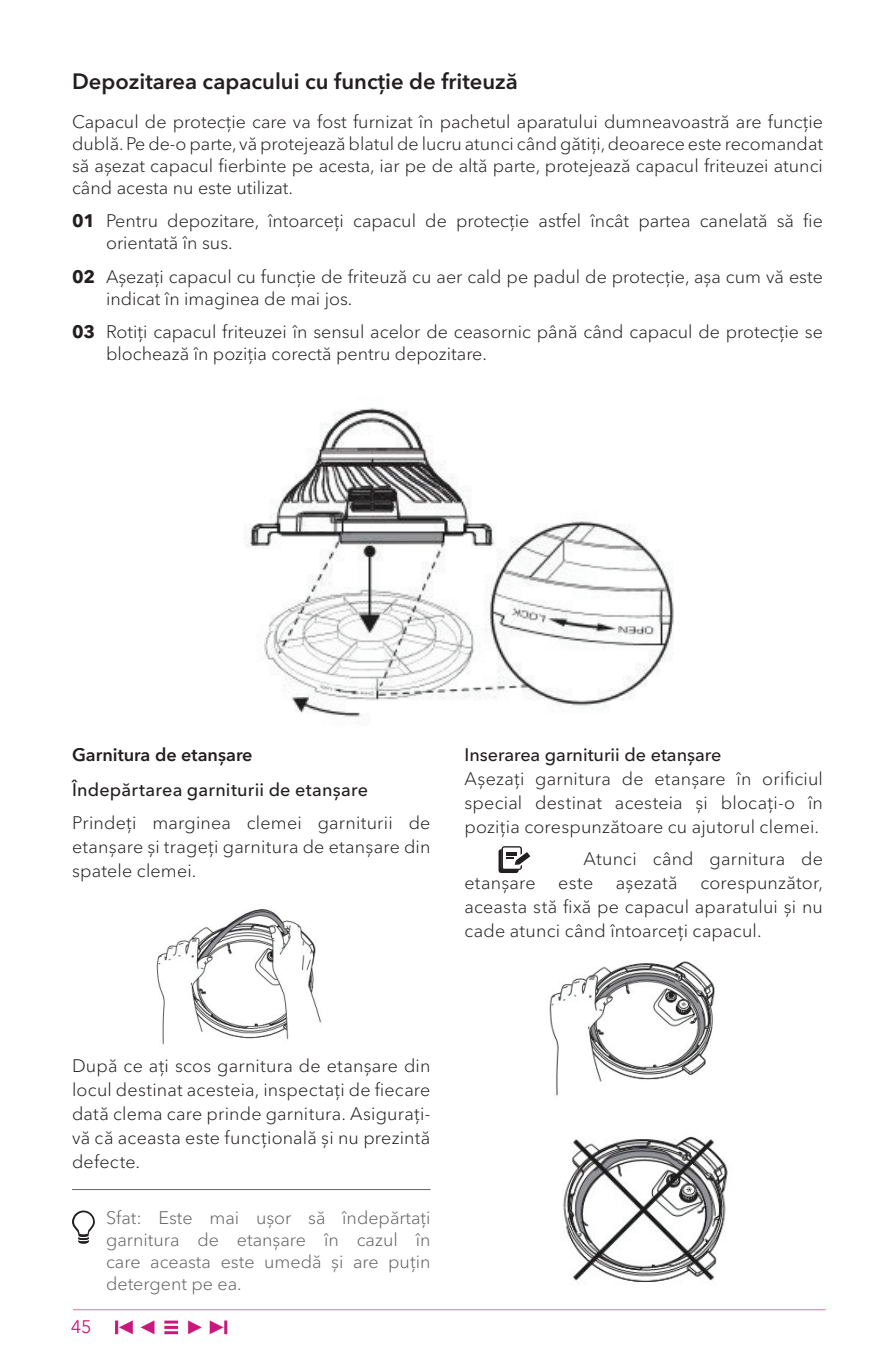
<style>
.page{position:relative;width:895px;height:1365px;background:#fff}
.page>*{position:absolute;margin:0;border:0;box-sizing:border-box;transform-origin:0 0}
.t1{font:600 22px "Avenir Next LT Pro";color:#231f20}
.t2{font:300 18px/24px "Avenir Next LT Pro";color:#231f20;text-align:justify}
.t3{font:300 18px/22px "Avenir Next LT Pro";color:#636366;text-align:justify}
.t4{font:500 18px "Avenir Next LT Pro";letter-spacing:.01em;color:#231f20}
.t5{font:600 18px "Avenir Next LT Pro";color:#231f20}
.t6{font:18px "Avenir Next LT Pro";color:#c6197b}
.s1{font-weight:700}
</style>
<div class="page">
<img style="left:72px;top:1309px;width:754px;height:26px">
<img style="left:244px;top:407px;width:430px;height:310px">
<hr style="left:72px;top:1188px;width:358px;height:1px;background:#636366">
<svg style="left:72px;top:1210px;width:23px;height:33px"></svg>
<div style="left:498px;top:849px;width:20px;height:23px;background:#231f20;border-radius:3px"></div>
<svg style="left:501px;top:846px;width:29px;height:23px"></svg>
<img style="left:156px;top:909px;width:166px;height:136px">
<img style="left:549px;top:961px;width:166px;height:135px">
<img style="left:563px;top:1136px;width:165px;height:147px">
<p class="t1" style="left:72px;top:68px;width:447px">Depozitarea capacului cu funcție de friteuză</p>
<p class="t2" style="left:72px;top:110px;width:752px;line-height:22px">Capacul de protecție care va fost furnizat în pachetul aparatului dumneavoastră are funcție dublă. Pe de-o parte, vă protejează blatul de lucru atunci când gătiți, deoarece este recomandat să așezat capacul fierbinte pe acesta, iar pe de altă parte, protejează capacul friteuzei atunci când acesta nu este utilizat.</p>
<p class="t2" style="left:106px;top:210px;width:718px;line-height:22px;text-indent:-34px"><span class="s1">01</span> Pentru depozitare, întoarceți capacul de protecție astfel încât partea canelată să fie orientată în sus.</p>
<p class="t2" style="left:106px;top:265px;width:718px;line-height:22px;text-indent:-34px"><span class="s1">02</span> Așezați capacul cu funcție de friteuză cu aer cald pe padul de protecție, așa cum vă este indicat în imaginea de mai jos.</p>
<p class="t2" style="left:106px;top:320px;width:718px;line-height:22px;text-indent:-34px"><span class="s1">03</span> Rotiți capacul friteuzei în sensul acelor de ceasornic până când capacul de protecție se blochează în poziția corectă pentru depozitare.</p>
<p class="t5" style="left:72px;top:743px;width:182px">Garnitura de etanșare</p>
<p class="t4" style="left:72px;top:778px;width:298px">Îndepărtarea garniturii de etanșare</p>
<p class="t2" style="left:72px;top:810px;width:360px">Prindeți marginea clemei garniturii de etanșare și trageți garnitura de etanșare din spatele clemei.</p>
<p class="t4" style="left:464px;top:743px;width:258px">Inserarea garniturii de etanșare</p>
<p class="t2" style="left:464px;top:766px;width:360px">Așezați garnitura de etanșare în orificiul special destinat acesteia și blocați-o în poziția corespunzătoare cu ajutorul clemei.</p>
<p class="t2" style="left:583px;top:846px;width:241px">Atunci când garnitura de</p>
<p class="t2" style="left:464px;top:870px;width:73px">etanșare</p>
<p class="t2" style="left:558px;top:870px;width:36px">este</p>
<p class="t2" style="left:616px;top:870px;width:63px">așezată</p>
<p class="t2" style="left:464px;top:870px;width:360px;text-indent:236px">corespunzător, aceasta stă fixă pe capacul aparatului și nu cade atunci când întoarceți capacul.</p>
<p class="t2" style="left:72px;top:1053px;width:360px">După ce ați scos garnitura de etanșare din locul destinat acesteia, inspectați de fiecare dată clema care prinde garnitura. Asigurați&shy;vă că aceasta este funcțională și nu prezintă defecte.</p>
<p class="t6" style="left:71px;top:1315px;width:22px">45</p>
<p class="t3" style="left:106px;top:1206px;width:326px">Sfat: Este mai ușor să îndepărtați garnitura de etanșare în cazul în care aceasta este umedă și are puțin detergent pe ea.</p>
</div>
